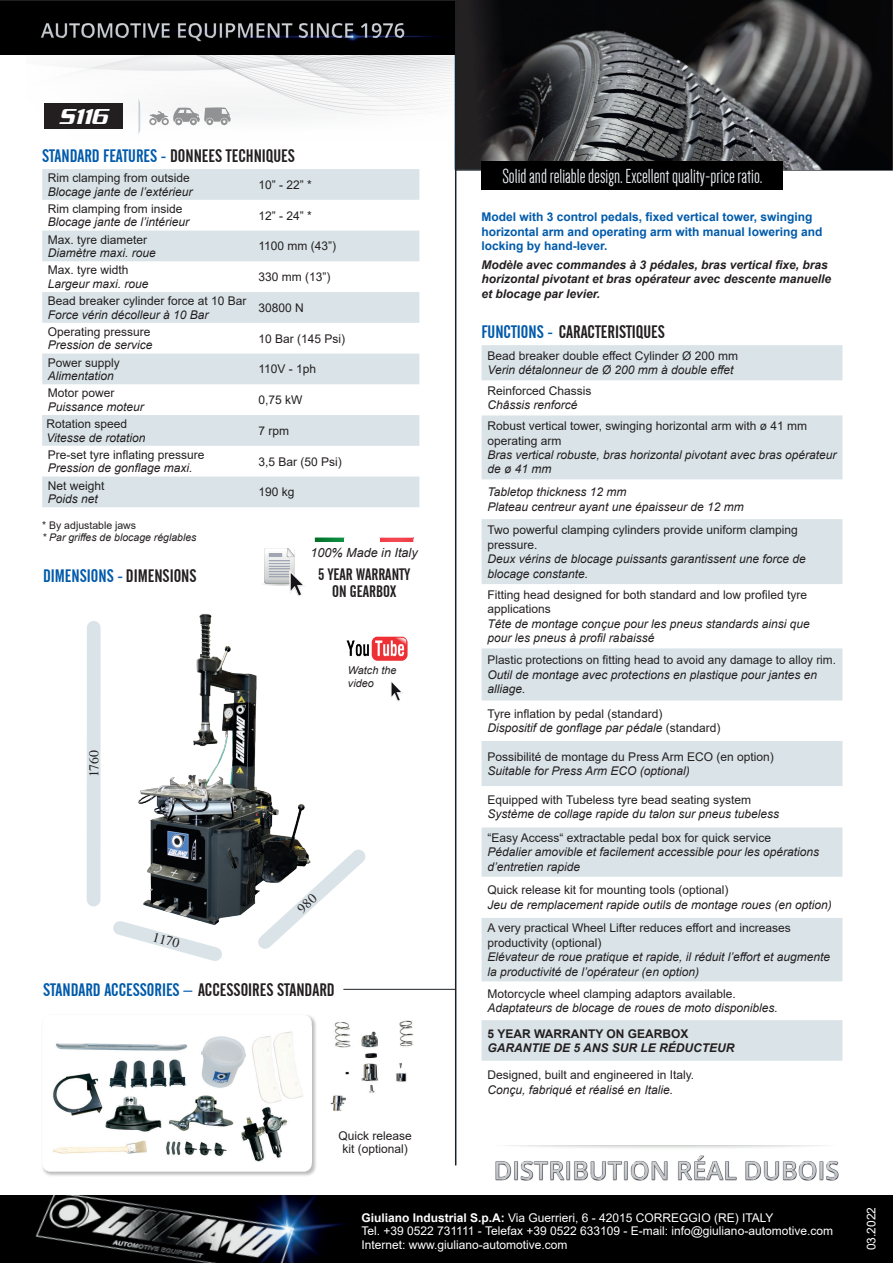
<style>
.page{position:relative;width:893px;height:1263px;background:#fff}
.page>*{position:absolute;margin:0;border:0;box-sizing:border-box;transform-origin:0 0}
.t1{font:23.4px "Serpentine Sans ICG Oblique";color:#fff}
.t2{font:21px "Dense";color:#edf1f3;scale:.96 1}
.t3{font:18px "Alternate Gothic No 2 BT";color:#015aaa}
.t4{font:18px "Alternate Gothic No 2 BT";color:#231f20}
.t5{font:16.5px/16.5px "Alternate Gothic No 2 BT";color:#231f20;text-align:center}
.t6{font:13.8px "Times";color:#231f20}
.t7{font:italic 12.6px "Arial";color:#231f20}
.t8{font:12px/14.4px "Arial";color:#231f20}
.t9{font:italic 12px/14.4px "Arial";color:#231f20}
.t10{font:12px/13.5px "Arial";color:#fff}
.t11{font:italic 700 12px/14.4px "Arial";color:#231f20}
.t12{font:700 12px/14.4px "Arial";color:#015aaa}
.t13{font:700 12px "Arial";color:#231f20}
.t14{font:italic 10.8px/12.9px "Arial";color:#231f20}
.t15{font:italic 10.5px "Arial";color:#231f20}
.t16{font:10.5px "Arial";color:#231f20}
.s1{color:#231f20}
.s2{color:#015aaa}
.s3{font-style:italic}
.s4{font-weight:700}
</style>
<div class="page">
<img style="left:26px;top:54px;width:429px;height:87px">
<svg style="left:42px;top:169px;width:377px;height:338px;fill:#dae4e8"></svg>
<svg style="left:482px;top:345px;width:360px;height:239px;fill:#dae4e8"></svg>
<svg style="left:482px;top:648px;width:360px;height:413px;fill:#dae4e8"></svg>
<hr style="left:455px;top:0;width:1px;height:1165px;background:#1b2227">
<hr style="left:455px;top:169px;width:438px;height:2px;background:#1b2227">
<hr style="left:343px;top:989px;width:113px;height:1px;background:#1b2227">
<img style="left:0;top:1196px;width:893px;height:67px">
<img style="left:486px;top:1155px;width:361px;height:51px">
<img style="left:456px;top:0;width:436px;height:169px">
<svg style="left:113px;top:921px;width:109px;height:40px"></svg>
<div style="left:87px;top:628px;width:14px;height:271px;background:#dae4e8"></div>
<svg style="left:315px;top:538px;width:98px;height:4px"></svg>
<svg style="left:263px;top:548px;width:32px;height:38px"></svg>
<img style="left:286px;top:569px;width:18px;height:28px">
<div style="left:42px;top:1014px;width:275px;height:163px;background:#231f20;opacity:.3"></div>
<div style="left:42px;top:1015px;width:270px;height:156px;background:#fff;border-radius:8px"></div>
<img style="left:53px;top:1031px;width:250px;height:131px">
<img style="left:330px;top:1020px;width:84px;height:91px">
<div style="left:373px;top:1093px;width:48px;height:34px;background:#fff;border-radius:50%"></div>
<img style="left:0;top:1px;width:455px;height:53px">
<img style="left:346px;top:636px;width:62px;height:25px">
<img style="left:391px;top:682px;width:12px;height:20px">
<svg style="left:149px;top:107px;width:82px;height:18px"></svg>
<svg style="left:139px;top:99px;width:3px;height:35px"></svg>
<div style="left:45px;top:103px;width:78px;height:26px;background:#231f20"></div>
<div style="left:482px;top:161px;width:301px;height:29px;background:#000001"></div>
<img style="left:128px;top:613px;width:177px;height:321px">
<svg style="left:246px;top:837px;width:120px;height:112px"></svg>
<h1 class="t1" style="left:58px;top:103px;width:51px">S116</h1>
<h3 class="t3" style="left:42px;top:146px;width:254px">STANDARD FEATURES - <span class="s1">DONNEES TECHNIQUES</span></h3>
<p class="t8" style="left:48px;top:171px;width:144px">Rim clamping from outside</p>
<p class="t9" style="left:48px;top:184px;width:146px">Blocage jante de l’extérieur</p>
<p class="t8" style="left:48px;top:201px;width:136px">Rim clamping from inside</p>
<p class="t9" style="left:48px;top:215px;width:143px">Blocage jante de l’intérieur</p>
<p class="t8" style="left:48px;top:232px;width:101px">Max. tyre diameter</p>
<p class="t9" style="left:48px;top:246px;width:110px">Diamètre maxi. roue</p>
<p class="t8" style="left:48px;top:263px;width:82px">Max. tyre width</p>
<p class="t9" style="left:48px;top:277px;width:102px">Largeur maxi. roue</p>
<p class="t8" style="left:48px;top:294px;width:200px">Bead breaker cylinder force at 10 Bar</p>
<p class="t9" style="left:48px;top:307px;width:162px">Force vérin décolleur à 10 Bar</p>
<p class="t8" style="left:48px;top:324px;width:104px">Operating pressure</p>
<p class="t9" style="left:48px;top:338px;width:106px">Pression de service</p>
<p class="t8" style="left:48px;top:355px;width:74px">Power supply</p>
<p class="t9" style="left:48px;top:369px;width:68px">Alimentation</p>
<p class="t8" style="left:48px;top:386px;width:68px">Motor power</p>
<p class="t9" style="left:48px;top:400px;width:98px">Puissance moteur</p>
<p class="t8" style="left:46px;top:417px;width:82px">Rotation speed</p>
<p class="t9" style="left:46px;top:430px;width:101px">Vitesse de rotation</p>
<p class="t8" style="left:48px;top:447px;width:158px">Pre-set tyre inflating pressure</p>
<p class="t9" style="left:48px;top:461px;width:146px">Pression de gonflage maxi.</p>
<p class="t8" style="left:48px;top:478px;width:58px">Net weight</p>
<p class="t9" style="left:48px;top:492px;width:52px">Poids net</p>
<p class="t16" style="left:42px;top:518px;width:95px">* By adjustable jaws</p>
<p class="t15" style="left:42px;top:530px;width:156px">* Par griffes de blocage réglables</p>
<p class="t8" style="left:258px;top:177px;width:55px">10” - 22” *</p>
<p class="t8" style="left:258px;top:208px;width:55px">12” - 24” *</p>
<p class="t8" style="left:258px;top:239px;width:79px">1100 mm (43”)</p>
<p class="t8" style="left:258px;top:270px;width:74px">330 mm (13”)</p>
<p class="t8" style="left:258px;top:300px;width:47px">30800 N</p>
<p class="t8" style="left:258px;top:331px;width:88px">10 Bar (145 Psi)</p>
<p class="t8" style="left:258px;top:362px;width:59px">110V - 1ph</p>
<p class="t8" style="left:258px;top:393px;width:46px">0,75 kW</p>
<p class="t8" style="left:258px;top:423px;width:32px">7 rpm</p>
<p class="t8" style="left:258px;top:454px;width:85px">3,5 Bar (50 Psi)</p>
<p class="t8" style="left:258px;top:485px;width:38px">190 kg</p>
<p class="t7" style="left:311px;top:545px;width:109px">100% Made in Italy</p>
<h3 class="t3" style="left:43px;top:566px;width:155px">DIMENSIONS - <span class="s1">DIMENSIONS</span></h3>
<h3 class="t5" style="left:318px;top:567px;width:94px">5 YEAR WARRANTY<br>ON GEARBOX</h3>
<p class="t6" style="left:86px;top:777px;width:29px;rotate:-90deg">1760</p>
<p class="t14" style="left:348px;top:664px;width:50px">Watch the video</p>
<p class="t6" style="left:155px;top:929px;width:29px;rotate:15deg">1170</p>
<h3 class="t3" style="left:43px;top:979px;width:293px">STANDARD ACCESSORIES – <span class="s1">ACCESSOIRES STANDARD</span></h3>
<p class="t8" style="left:338px;top:1129px;width:75px;line-height:13.5px;text-align:center">Quick release kit (optional)</p>
<h2 class="t2" style="left:502px;top:166px;width:272px">Solid and reliable design. Excellent quality-price ratio.</h2>
<p class="t12" style="left:482px;top:210px;width:342px">Model with 3 control pedals, fixed vertical tower, swinging horizontal arm and operating arm with manual lowering and locking by hand-lever.</p>
<p class="t11" style="left:482px;top:258px;width:351px">Modèle avec commandes à 3 pédales, bras vertical fixe, bras horizontal pivotant et bras opérateur avec descente manuelle et blocage par levier.</p>
<h3 class="t4" style="left:482px;top:322px;width:185px"><span class="s2">FUNCTIONS -</span> CARACTERISTIQUES</h3>
<p class="t8" style="left:488px;top:348px;width:252px">Bead breaker double effect Cylinder Ø 200 mm</p>
<p class="t9" style="left:488px;top:363px;width:248px">Verin détalonneur de Ø 200 mm à double effet</p>
<p class="t8" style="left:488px;top:383px;width:106px">Reinforced Chassis</p>
<p class="t9" style="left:488px;top:398px;width:92px">Châssis renforcé</p>
<p class="t8" style="left:488px;top:419px;width:321px">Robust vertical tower, swinging horizontal arm with ø 41 mm operating arm</p>
<p class="t9" style="left:488px;top:448px;width:350px">Bras vertical robuste, bras horizontal pivotant avec bras opérateur de ø 41 mm</p>
<p class="t9" style="left:488px;top:485px;width:258px">Tabletop thickness 12 mm<br>Plateau centreur ayant une épaisseur de 12 mm</p>
<p class="t8" style="left:488px;top:523px;width:312px">Two powerful clamping cylinders provide uniform clamping pressure.</p>
<p class="t9" style="left:488px;top:552px;width:320px">Deux vérins de blocage puissants garantissent une force de blocage constante.</p>
<p class="t8" style="left:488px;top:587px;width:321px">Fitting head designed for both standard and low profiled tyre applications</p>
<p class="t9" style="left:488px;top:617px;width:324px">Tête de montage conçue pour les pneus standards ainsi que pour les pneus à profil rabaissé</p>
<p class="t8" style="left:488px;top:653px;width:350px">Plastic protections on fitting head to avoid any damage to alloy rim.</p>
<p class="t9" style="left:488px;top:668px;width:331px">Outil de montage avec protections en plastique pour jantes en alliage.</p>
<p class="t8" style="left:488px;top:706px;width:234px">Tyre inflation by pedal (standard)<br><span class="s3">Dispositif de gonflage par pédale</span> (standard)</p>
<p class="t8" style="left:488px;top:749px;width:288px">Possibilité de montage du Press Arm ECO (en option)</p>
<p class="t9" style="left:488px;top:764px;width:204px">Suitable for Press Arm ECO (optional)</p>
<p class="t8" style="left:488px;top:792px;width:265px">Equipped with Tubeless tyre bead seating system</p>
<p class="t9" style="left:488px;top:807px;width:293px">Système de collage rapide du talon sur pneus tubeless</p>
<p class="t8" style="left:488px;top:830px;width:285px">“Easy Access“ extractable pedal box for quick service</p>
<p class="t9" style="left:488px;top:845px;width:333px">Pédalier amovible et facilement accessible pour les opérations d’entretien rapide</p>
<p class="t8" style="left:488px;top:883px;width:242px">Quick release kit for mounting tools (optional)</p>
<p class="t9" style="left:488px;top:897px;width:346px">Jeu de remplacement rapide outils de montage roues (en option)</p>
<p class="t8" style="left:488px;top:921px;width:305px">A very practical Wheel Lifter reduces effort and increases productivity (optional)</p>
<p class="t9" style="left:488px;top:950px;width:344px">Elévateur de roue pratique et rapide, il réduit l’effort et augmente la productivité de l’opérateur (en option)</p>
<p class="t8" style="left:488px;top:986px;width:250px">Motorcycle wheel clamping adaptors available.</p>
<p class="t9" style="left:488px;top:1001px;width:292px">Adaptateurs de blocage de roues de moto disponibles.</p>
<p class="t13" style="left:488px;top:1025px;width:202px">5 YEAR WARRANTY ON GEARBOX</p>
<p class="t11" style="left:488px;top:1041px;width:248px">GARANTIE DE 5 ANS SUR LE RÉDUCTEUR</p>
<p class="t8" style="left:488px;top:1068px;width:208px">Designed, built and engineered in Italy.</p>
<p class="t9" style="left:488px;top:1082px;width:187px">Conçu, fabriqué et réalisé en Italie.</p>
<p class="t10" style="left:361px;top:1211px;width:473px"><span class="s4">Giuliano Industrial S.p.A:</span> Via Guerrieri, 6 - 42015 CORREGGIO (RE) ITALY<br>Tel. +39 0522 731111 - Telefax +39 0522 633109 - E-mail: info@giuliano-automotive.com<br>Internet: www.giuliano-automotive.com</p>
<p class="t10" style="left:864px;top:1250px;width:45px;rotate:-90deg">03.2022</p>
</div>
